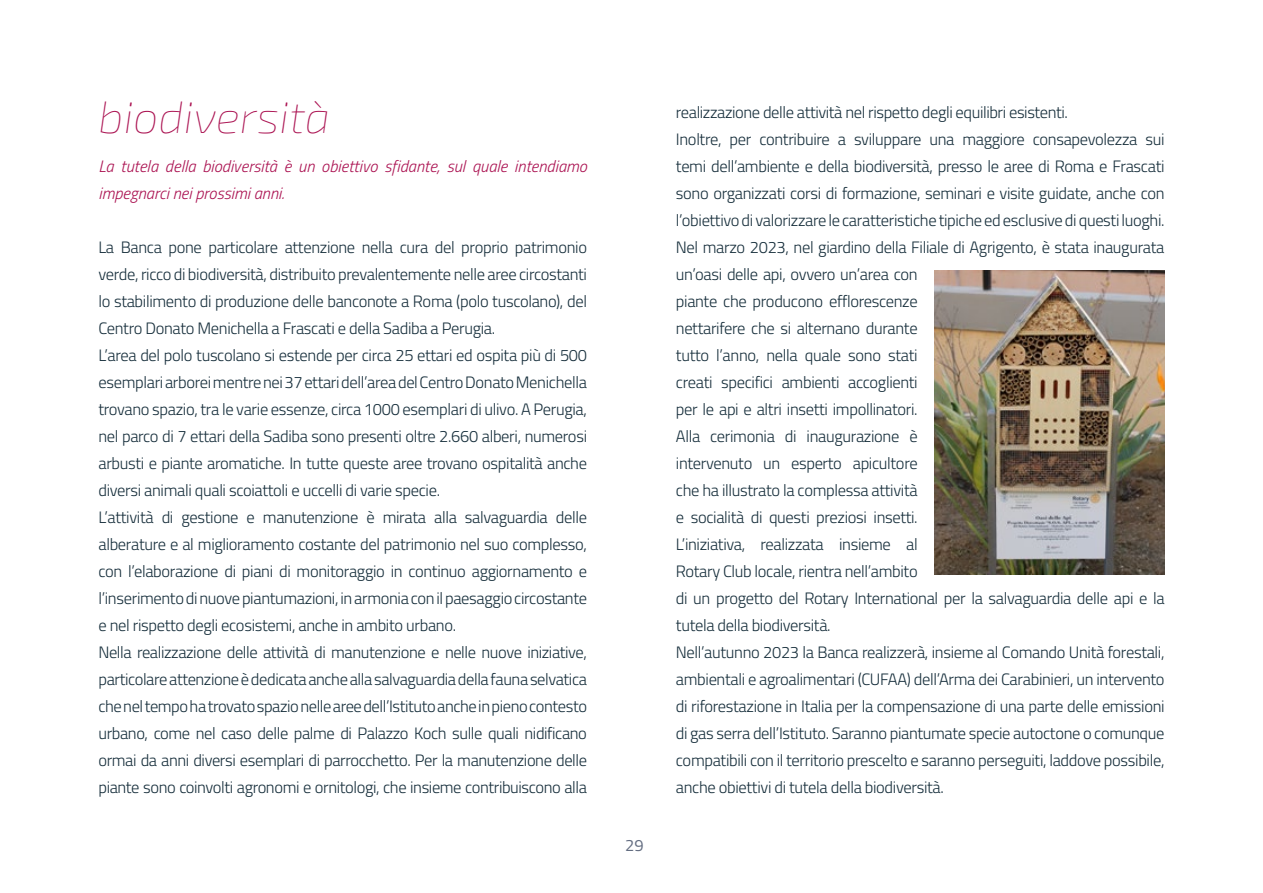
<style>
.page{position:relative;width:1263px;height:893px;background:#fff}
.page>*{position:absolute;margin:0;border:0;box-sizing:border-box;transform-origin:0 0}
.capitoli_2022{font:italic 100 45px "Exo 2";color:#ab1352}
.testo_report_ambient{font:300 16.5px/27px "Titillium";letter-spacing:-.02em;color:#162e3b;text-align:justify}
.testo_report_ambient-2{font:italic 300 16.5px/27px "Titillium";color:#ab1352}
.t1{font:16.5px "Titillium";color:#636d81}
</style>
<div class="page">
<img style="left:935px;top:270px;width:229px;height:304px">
<h1 class="capitoli_2022" style="left:98px;top:87px;width:233px">biodiversità</h1>
<p class="testo_report_ambient-2" style="left:98px;top:152px;width:490px">La tutela della biodiversità è un obiettivo sfidante, sul quale intendiamo impegnarci nei prossimi anni.</p>
<p class="testo_report_ambient" style="left:98px;top:233px;width:490px">La Banca pone particolare attenzione nella cura del proprio patrimonio verde, ricco di biodiversità, distribuito prevalentemente nelle aree circostanti lo stabilimento di produzione delle banconote a Roma (polo tuscolano), del Centro Donato Menichella a Frascati e della Sadiba a Perugia.</p>
<p class="testo_report_ambient" style="left:98px;top:341px;width:490px">L’area del polo tuscolano si estende per circa 25 ettari ed ospita più di 500 esemplari arborei mentre nei 37 ettari dell’area del Centro Donato Menichella trovano spazio, tra le varie essenze, circa 1000 esemplari di ulivo. A Perugia, nel parco di 7 ettari della Sadiba sono presenti oltre 2.660 alberi, numerosi arbusti e piante aromatiche. In tutte queste aree trovano ospitalità anche diversi animali quali scoiattoli e uccelli di varie specie.</p>
<p class="testo_report_ambient" style="left:98px;top:503px;width:490px">L’attività di gestione e manutenzione è mirata alla salvaguardia delle alberature e al miglioramento costante del patrimonio nel suo complesso, con l’elaborazione di piani di monitoraggio in continuo aggiornamento e l’inserimento di nuove piantumazioni, in armonia con il paesaggio circostante e nel rispetto degli ecosistemi, anche in ambito urbano.</p>
<p class="testo_report_ambient" style="left:98px;top:638px;width:490px">Nella realizzazione delle attività di manutenzione e nelle nuove iniziative, particolare attenzione è dedicata anche alla salvaguardia della fauna selvatica che nel tempo ha trovato spazio nelle aree dell’Istituto anche in pieno contesto urbano, come nel caso delle palme di Palazzo Koch sulle quali nidificano ormai da anni diversi esemplari di parrocchetto. Per la manutenzione delle piante sono coinvolti agronomi e ornitologi, che insieme contribuiscono alla</p>
<p class="t1" style="left:625px;top:833px;width:20px">29</p>
<p class="testo_report_ambient" style="left:676px;top:98px;width:393px">realizzazione delle attività nel rispetto degli equilibri esistenti.</p>
<p class="testo_report_ambient" style="left:676px;top:125px;width:490px">Inoltre, per contribuire a sviluppare una maggiore consapevolezza sui temi dell’ambiente e della biodiversità, presso le aree di Roma e Frascati sono organizzati corsi di formazione, seminari e visite guidate, anche con l’obiettivo di valorizzare le caratteristiche tipiche ed esclusive di questi luoghi.</p>
<p class="testo_report_ambient" style="left:676px;top:233px;width:490px;text-align:left">Nel marzo 2023, nel giardino della Filiale di Agrigento, è stata inaugurata un’oasi delle api, ovvero un’area con<br>piante che producono efflorescenze<br>nettarifere che si alternano durante<br>tutto l’anno, nella quale sono stati<br>creati specifici ambienti accoglienti<br>per le api e altri insetti impollinatori.<br>Alla cerimonia di inaugurazione è<br>intervenuto un esperto apicultore<br>che ha illustrato la complessa attività<br>e socialità di questi preziosi insetti.<br>L’iniziativa, realizzata insieme al<br>Rotary Club locale, rientra nell’ambito<br>di un progetto del Rotary International per la salvaguardia delle api e la tutela della biodiversità.</p>
<p class="testo_report_ambient" style="left:676px;top:638px;width:490px">Nell’autunno 2023 la Banca realizzerà, insieme al Comando Unità forestali, ambientali e agroalimentari (CUFAA) dell’Arma dei Carabinieri, un intervento di riforestazione in Italia per la compensazione di una parte delle emissioni di gas serra dell’Istituto. Saranno piantumate specie autoctone o comunque compatibili con il territorio prescelto e saranno perseguiti, laddove possibile, anche obiettivi di tutela della biodiversità.</p>
</div>
